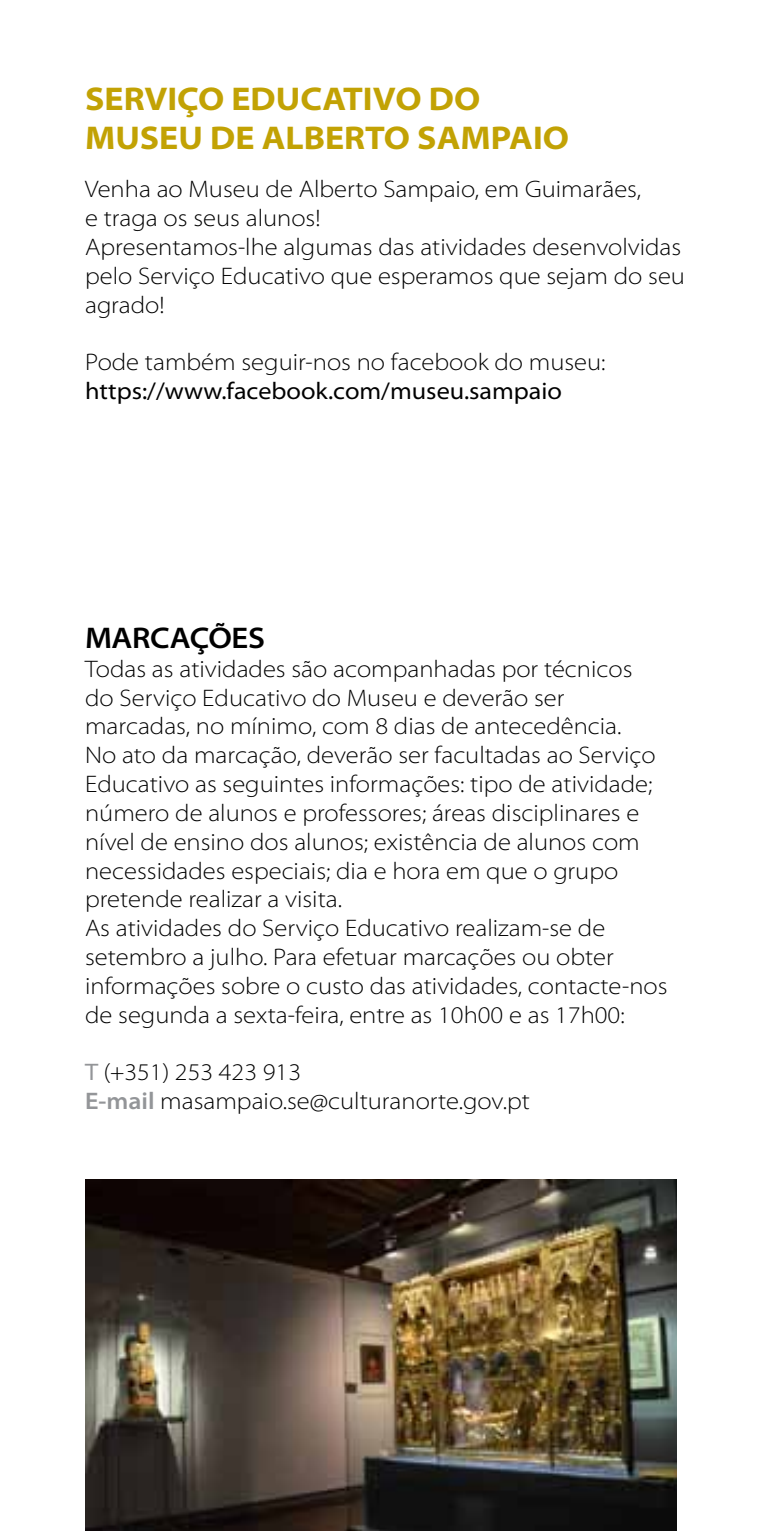
<style>
.page{position:relative;width:766px;height:1531px;background:#fff}
.page>*{position:absolute;margin:0;border:0;box-sizing:border-box;transform-origin:0 0}
.t1{font:700 semi-expanded 33px/39.6px "Myriad Pro";color:#c2a204}
.t2{font:600 semi-expanded 30px "Myriad Pro";letter-spacing:-.01em;color:#000}
.t3{font:300 semi-expanded 24px/28.8px "Myriad Pro";color:#000}
.t4{font:semi-expanded 24px "Myriad Pro";color:#000}
.s1{font-weight:400;color:#939598}
.s2{font-weight:600;color:#939598}
</style>
<div class="page">
<img style="left:86px;top:1179px;width:590px;height:352px">
<h1 class="t1" style="left:85px;top:79px;width:485px">SERVIÇO EDUCATIVO DO<br>MUSEU DE ALBERTO SAMPAIO</h1>
<p class="t3" style="left:85px;top:175px;width:601px">Venha ao Museu de Alberto Sampaio, em Guimarães,<br>e traga os seus alunos!<br>Apresentamos-lhe algumas das atividades desenvolvidas pelo Serviço Educativo que esperamos que sejam do seu agrado!</p>
<p class="t3" style="left:85px;top:348px;width:521px">Pode também seguir-nos no facebook do museu:</p>
<p class="t4" style="left:85px;top:378px;width:478px">https://www.facebook.com/museu.sampaio</p>
<p class="t2" style="left:85px;top:621px;width:181px">MARCAÇÕES</p>
<p class="t3" style="left:85px;top:655px;width:583px">Todas as atividades são acompanhadas por técnicos<br>do Serviço Educativo do Museu e deverão ser marcadas, no mínimo, com 8 dias de antecedência.<br>No ato da marcação, deverão ser facultadas ao Serviço Educativo as seguintes informações: tipo de atividade; número de alunos e professores; áreas disciplinares e nível de ensino dos alunos; existência de alunos com necessidades especiais; dia e hora em que o grupo pretende realizar a visita.<br>As atividades do Serviço Educativo realizam-se de setembro a julho. Para efetuar marcações ou obter informações sobre o custo das atividades, contacte-nos de segunda a sexta-feira, entre as 10h00 e as 17h00:</p>
<p class="t3" style="left:85px;top:1058px;width:446px"><span class="s1">T</span> (+351) 253 423 913<br><span class="s2">E-mail</span> masampaio.se@culturanorte.gov.pt</p>
</div>
